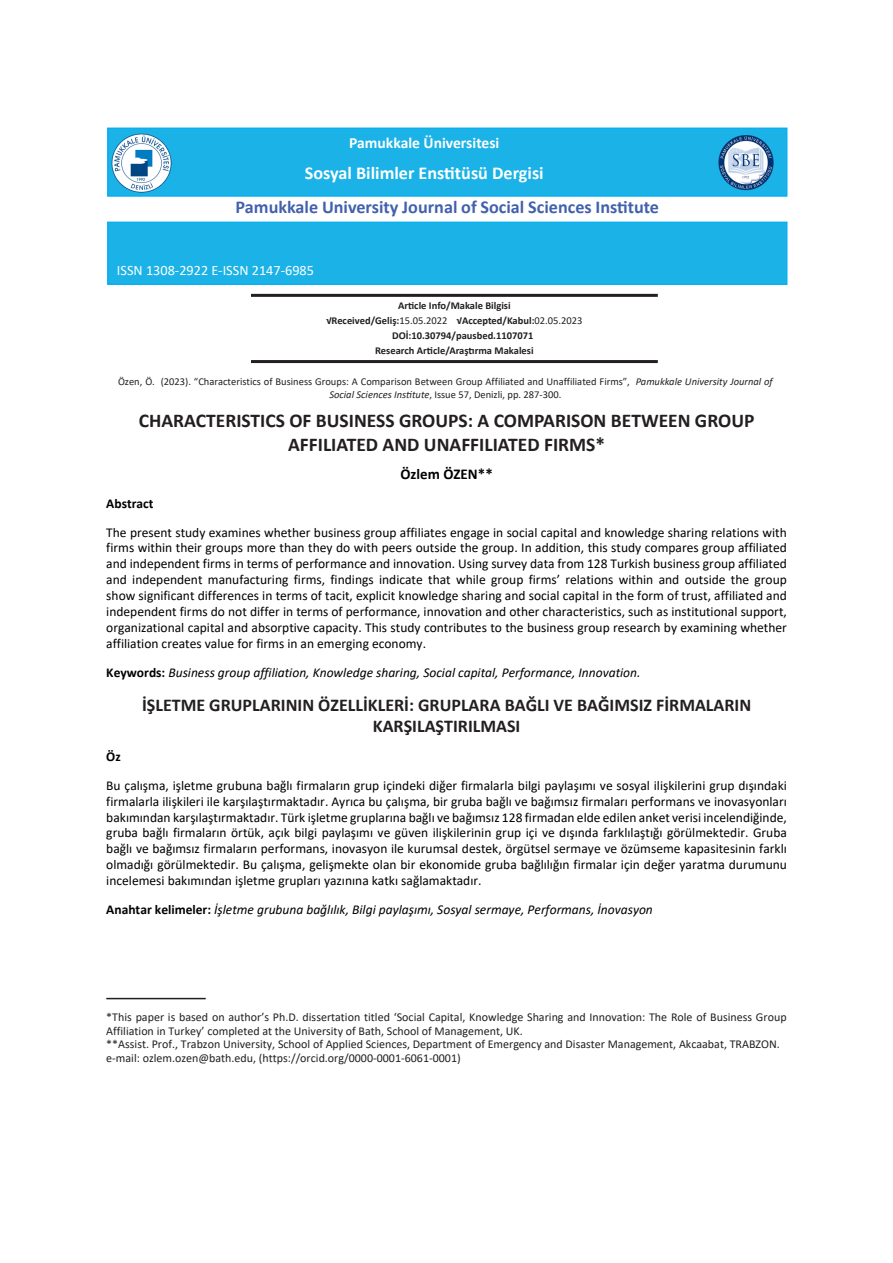
<style>
.page{position:relative;width:893px;height:1263px;background:#fff}
.page>*{position:absolute;margin:0;border:0;box-sizing:border-box;transform-origin:0 0}
.t1{font:700 19.5px/23.4px "Calibri";color:#231f20;text-align:center}
.t2{font:700 18.15px "Calibri";color:#4161ad}
.t3{font:700 18.15px "Calibri";color:#fff}
.t4{font:700 18px/21.6px "Calibri";color:#231f20;text-align:center}
.t5{font:700 15.6px "Calibri";color:#fff}
.t6{font:700 15px "Calibri";color:#000}
.t7{font:14.25px "Calibri";color:#fff}
.t8{font:13.5px/15.9px "Calibri";color:#000;text-align:justify}
.t9{font:italic 13.5px "Calibri";color:#000}
.t10{font:700 13.5px "Calibri";color:#000}
.t11{font:12px/13.5px "Calibri";color:#231f20}
.t12{font:10.5px/13.5px "Calibri";color:#231f20;text-align:center}
.t13{font:700 10.5px "Calibri";color:#231f20}
.s1{font-weight:400}
.s2{font-style:italic}
.s3{font-weight:700;font-style:normal}
</style>
<div class="page">
<hr style="left:251px;top:294px;width:407px;height:3px;background:#231f20">
<hr style="left:251px;top:360px;width:407px;height:3px;background:#231f20">
<div style="left:107px;top:222px;width:680px;height:63px;background:#1ab2e7;border:1px solid #00aeef"></div>
<div style="left:107px;top:128px;width:680px;height:69px;background:#1ab2e7;border:1px solid #00aeef"></div>
<img style="left:718px;top:135px;width:56px;height:56px">
<img style="left:111px;top:133px;width:60px;height:59px">
<hr style="left:106px;top:998px;width:100px;height:1px;background:#231f20">
<p class="t5" style="left:349px;top:131px;width:152px">Pamukkale Üniversitesi</p>
<h2 class="t3" style="left:305px;top:160px;width:240px">Sosyal Bilimler Enstitüsü Dergisi</h2>
<h2 class="t2" style="left:236px;top:194px;width:425px">Pamukkale University Journal of Social Sciences Institute</h2>
<p class="t7" style="left:117px;top:260px;width:199px">ISSN 1308-2922 E-ISSN 2147-6985</p>
<p class="t13" style="left:398px;top:298px;width:114px">Article Info/Makale Bilgisi</p>
<p class="t13" style="left:326px;top:313px;width:258px">√Received/Geliş:<span class="s1">15.05.2022</span> √Accepted/Kabul:<span class="s1">02.05.2023</span></p>
<p class="t13" style="left:392px;top:328px;width:143px">DOİ:10.30794/pausbed.1107071</p>
<p class="t13" style="left:375px;top:343px;width:160px">Research Article/Araştırma Makalesi</p>
<p class="t12" style="left:118px;top:374px;width:656px">Özen, Ö. (2023). “Characteristics of Business Groups: A Comparison Between Group Affiliated and Unaffiliated Firms”, <span class="s2">Pamukkale University Journal of<br>Social Sciences Institute</span>, Issue 57, Denizli, pp. 287-300.</p>
<h1 class="t1" style="left:139px;top:409px;width:617px">CHARACTERISTICS OF BUSINESS GROUPS: A COMPARISON BETWEEN GROUP<br>AFFILIATED AND UNAFFILIATED FIRMS*</h1>
<p class="t6" style="left:400px;top:464px;width:94px">Özlem ÖZEN**</p>
<p class="t10" style="left:106px;top:494px;width:49px">Abstract</p>
<p class="t8" style="left:106px;top:524px;width:682px">The present study examines whether business group affiliates engage in social capital and knowledge sharing relations with firms within their groups more than they do with peers outside the group. In addition, this study compares group affiliated and independent firms in terms of performance and innovation. Using survey data from 128 Turkish business group affiliated and independent manufacturing firms, findings indicate that while group firms’ relations within and outside the group show significant differences in terms of tacit, explicit knowledge sharing and social capital in the form of trust, affiliated and independent firms do not differ in terms of performance, innovation and other characteristics, such as institutional support, organizational capital and absorptive capacity. This study contributes to the business group research by examining whether affiliation creates value for firms in an emerging economy.</p>
<p class="t9" style="left:106px;top:663px;width:536px"><span class="s3">Keywords:</span> Business group affiliation, Knowledge sharing, Social capital, Performance, Innovation.</p>
<h3 class="t4" style="left:142px;top:694px;width:611px">İŞLETME GRUPLARININ ÖZELLİKLERİ: GRUPLARA BAĞLI VE BAĞIMSIZ FİRMALARIN<br>KARŞILAŞTIRILMASI</h3>
<p class="t10" style="left:106px;top:747px;width:16px">Öz</p>
<p class="t8" style="left:106px;top:777px;width:682px">Bu çalışma, işletme grubuna bağlı firmaların grup içindeki diğer firmalarla bilgi paylaşımı ve sosyal ilişkilerini grup dışındaki firmalarla ilişkileri ile karşılaştırmaktadır. Ayrıca bu çalışma, bir gruba bağlı ve bağımsız firmaları performans ve inovasyonları bakımından karşılaştırmaktadır. Türk işletme gruplarına bağlı ve bağımsız 128 firmadan elde edilen anket verisi incelendiğinde, gruba bağlı firmaların örtük, açık bilgi paylaşımı ve güven ilişkilerinin grup içi ve dışında farklılaştığı görülmektedir. Gruba bağlı ve bağımsız firmaların performans, inovasyon ile kurumsal destek, örgütsel sermaye ve özümseme kapasitesinin farklı olmadığı görülmektedir. Bu çalışma, gelişmekte olan bir ekonomide gruba bağlılığın firmalar için değer yaratma durumunu incelemesi bakımından işletme grupları yazınına katkı sağlamaktadır.</p>
<p class="t9" style="left:106px;top:900px;width:548px"><span class="s3">Anahtar kelimeler:</span> İşletme grubuna bağlılık, Bilgi paylaşımı, Sosyal sermaye, Performans, İnovasyon</p>
<p class="t11" style="left:106px;top:1010px;width:682px">*This paper is based on author’s Ph.D. dissertation titled ‘Social Capital, Knowledge Sharing and Innovation: The Role of Business Group Affiliation in Turkey’ completed at the University of Bath, School of Management, UK.<br>**Assist. Prof., Trabzon University, School of Applied Sciences, Department of Emergency and Disaster Management, Akcaabat, TRABZON. e-mail: ozlem.ozen@bath.edu, (https://orcid.org/0000-0001-6061-0001)</p>
</div>
